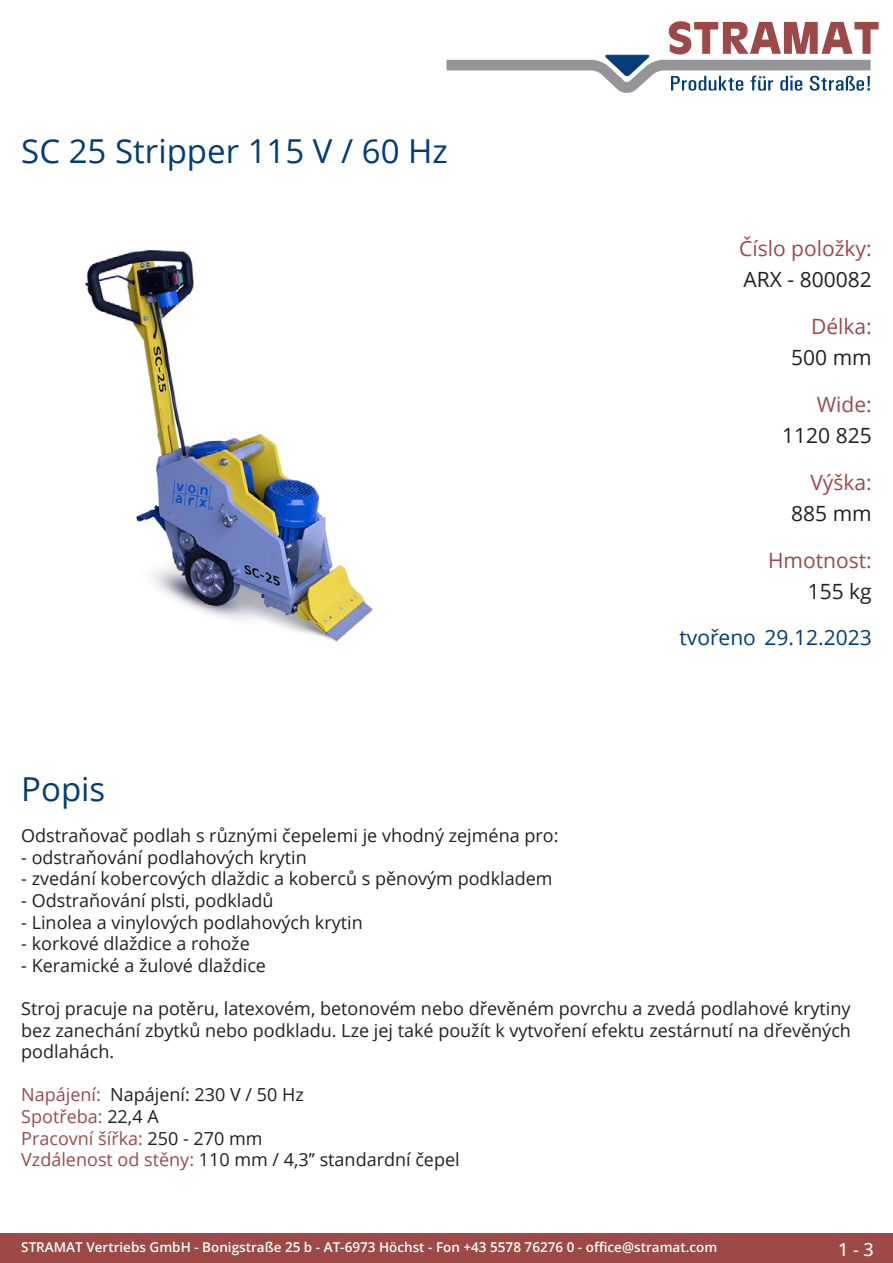
<style>
.page{position:relative;width:893px;height:1263px;background:#fff}
.page>*{position:absolute;margin:0;border:0;box-sizing:border-box;transform-origin:0 0}
.Produkttitel{font:33px "Open Sans";color:#003d78}
.TechDaten_Überschrif{font:21px "Open Sans";color:#9c4948}
.TechDaten_Inhalt{font:21px "Open Sans";color:#231f20}
.Erstellungsdatum{font:21px "Open Sans";color:#003d78}
.Beschreibung_Text{font:18px/21.6px "Open Sans";color:#231f20;text-align:justify}
.t1{font:500 18px "Open Sans";color:#fff}
.t2{font:600 13.5px "Open Sans";color:#fff}
.s1{color:#9c4948}
</style>
<div class="page">
<div style="left:0;top:1233px;width:893px;height:30px;background:#9c4948"></div>
<svg style="left:446px;top:21px;width:433px;height:72px"></svg>
<img style="left:85px;top:250px;width:288px;height:392px">
<p class="Produkttitel" style="left:21px;top:128px;width:428px">SC 25 Stripper 115 V / 60 Hz</p>
<p class="TechDaten_Überschrif" style="left:739px;top:234px;width:134px">Číslo položky:</p>
<p class="TechDaten_Inhalt" style="left:744px;top:265px;width:130px">ARX - 800082</p>
<p class="TechDaten_Überschrif" style="left:811px;top:312px;width:62px">Délka:</p>
<p class="TechDaten_Inhalt" style="left:791px;top:343px;width:82px">500 mm</p>
<p class="TechDaten_Überschrif" style="left:817px;top:390px;width:56px">Wide:</p>
<p class="TechDaten_Inhalt" style="left:782px;top:421px;width:91px">1120 825</p>
<p class="TechDaten_Überschrif" style="left:810px;top:468px;width:63px">Výška:</p>
<p class="TechDaten_Inhalt" style="left:791px;top:499px;width:82px">885 mm</p>
<p class="TechDaten_Überschrif" style="left:768px;top:546px;width:105px">Hmotnost:</p>
<p class="TechDaten_Inhalt" style="left:808px;top:577px;width:66px">155 kg</p>
<p class="Erstellungsdatum" style="left:679px;top:623px;width:194px">tvořeno 29.12.2023</p>
<p class="Produkttitel" style="left:21px;top:766px;width:86px">Popis</p>
<p class="Beschreibung_Text" style="left:21px;top:824px;width:539px">Odstraňovač podlah s různými čepelemi je vhodný zejména pro:</p>
<p class="Beschreibung_Text" style="left:21px;top:846px;width:287px">- odstraňování podlahových krytin</p>
<p class="Beschreibung_Text" style="left:21px;top:867px;width:533px">- zvedání kobercových dlaždic a koberců s pěnovým podkladem</p>
<p class="Beschreibung_Text" style="left:21px;top:889px;width:254px">- Odstraňování plsti, podkladů</p>
<p class="Beschreibung_Text" style="left:21px;top:911px;width:343px">- Linolea a vinylových podlahových krytin</p>
<p class="Beschreibung_Text" style="left:21px;top:932px;width:230px">- korkové dlaždice a rohože</p>
<p class="Beschreibung_Text" style="left:21px;top:954px;width:246px">- Keramické a žulové dlaždice</p>
<p class="Beschreibung_Text" style="left:21px;top:997px;width:831px">Stroj pracuje na potěru, latexovém, betonovém nebo dřevěném povrchu a zvedá podlahové krytiny bez zanechání zbytků nebo podkladu. Lze jej také použít k vytvoření efektu zestárnutí na dřevěných podlahách.</p>
<p class="Beschreibung_Text" style="left:21px;top:1083px;width:440px;text-align:left"><span class="s1">Napájení:</span> Napájení: 230 V / 50 Hz<br><span class="s1">Spotřeba:</span> 22,4 A<br><span class="s1">Pracovní šířka:</span> 250 - 270 mm<br><span class="s1">Vzdálenost od stěny:</span> 110 mm / 4,3’’ standardní čepel</p>
<p class="t2" style="left:21px;top:1238px;width:698px">STRAMAT Vertriebs GmbH - Bonigstraße 25 b - AT-6973 Höchst - Fon +43 5578 76276 0 - office@stramat.com</p>
<p class="t1" style="left:838px;top:1237px;width:37px">1 - 3</p>
</div>
